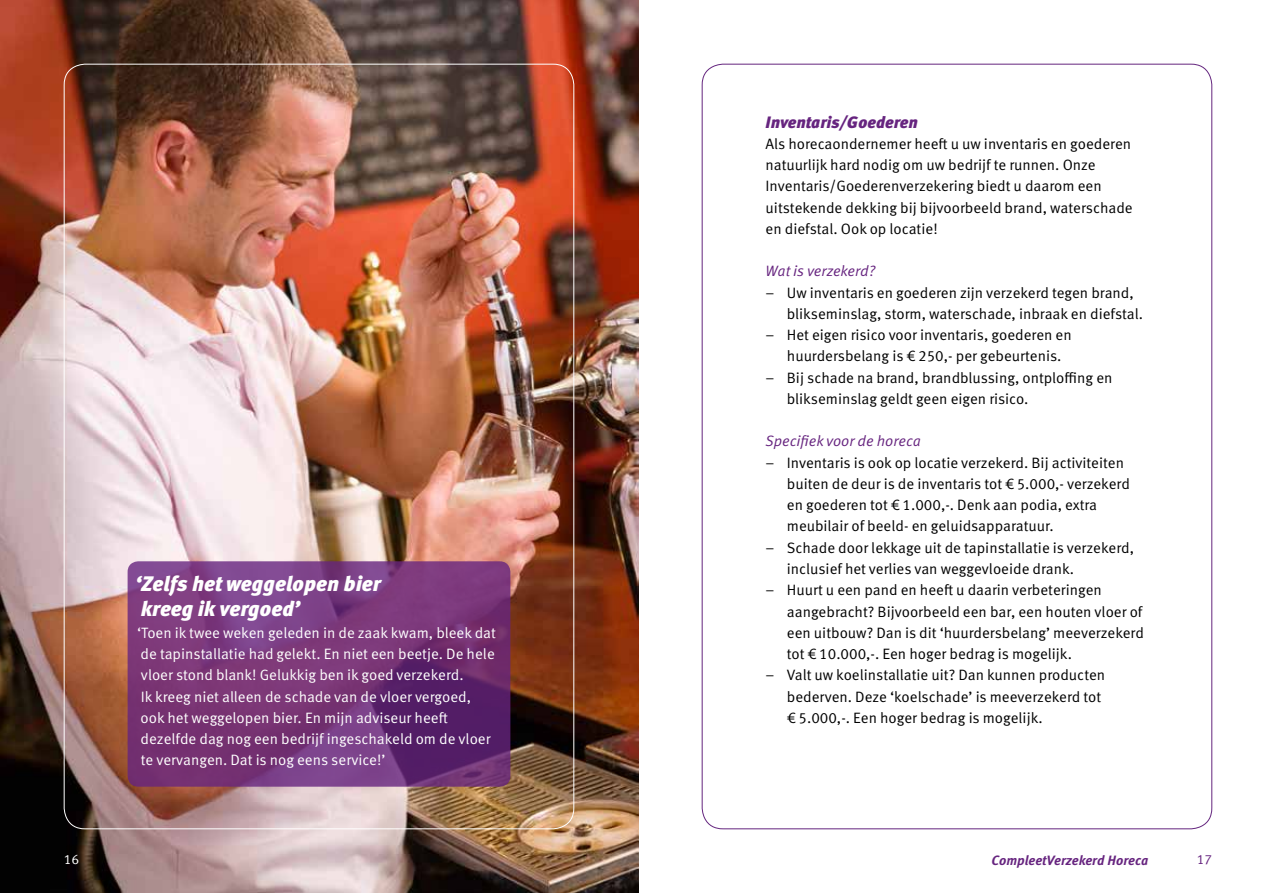
<style>
.page{position:relative;width:1276px;height:893px;background:#fff}
.page>*{position:absolute;margin:0;border:0;box-sizing:border-box;transform-origin:0 0}
.t1{font:italic 900 21px/25.2px "Meta OT";color:#fff}
.t2{font:italic 900 16.5px "Meta OT";letter-spacing:-.005em;color:#66247f}
.t3{font:15px/21.3px "Meta OT Norm";color:#000}
.t4{font:15px/21.3px "Meta OT Norm";color:#fff}
.t5{font:15px "Meta OT Norm Ita";color:#66247f}
.t6{font:italic 700 13.5px "Meta OT";letter-spacing:-.005em;color:#66247f}
.t7{font:13.5px "Meta OT Norm";color:#fff}
.t8{font:13.5px "Meta OT Norm";color:#66247f}
</style>
<div class="page">
<img style="left:0;top:0;width:638px;height:893px">
<svg style="left:701px;top:63px;width:511px;height:767px"></svg>
<img style="left:63px;top:63px;width:511px;height:767px">
<h1 class="t1" style="left:135px;top:572px;width:247px">‘Zelfs het weggelopen bier kreeg ik vergoed’</h1>
<p class="t4" style="left:137px;top:622px;width:360px">‘Toen ik twee weken geleden in de zaak kwam, bleek dat de tapinstallatie had gelekt. En niet een beetje. De hele vloer stond blank! Gelukkig ben ik goed verzekerd.<br>Ik kreeg niet alleen de schade van de vloer vergoed,<br>ook het weggelopen bier. En mijn adviseur heeft dezelfde dag nog een bedrijf ingeschakeld om de vloer te vervangen. Dat is nog eens service!’</p>
<p class="t2" style="left:765px;top:112px;width:154px">Inventaris/Goederen</p>
<p class="t3" style="left:765px;top:133px;width:369px">Als horecaondernemer heeft u uw inventaris en goederen natuurlijk hard nodig om uw bedrijf te runnen. Onze Inventaris/Goederenverzekering biedt u daarom een uitstekende dekking bij bijvoorbeeld brand, waterschade en diefstal. Ook op locatie!</p>
<p class="t5" style="left:765px;top:262px;width:111px">Wat is verzekerd?</p>
<p class="t3" style="left:787px;top:282px;width:358px;text-indent:-21px">– Uw inventaris en goederen zijn verzekerd tegen brand, blikseminslag, storm, waterschade, inbraak en diefstal.</p>
<p class="t3" style="left:787px;top:324px;width:286px;text-indent:-21px">– Het eigen risico voor inventaris, goederen en huurdersbelang is € 250,- per gebeurtenis.</p>
<p class="t3" style="left:787px;top:367px;width:327px;text-indent:-21px">– Bij schade na brand, brandblussing, ontploffing en blikseminslag geldt geen eigen risico.</p>
<p class="t5" style="left:765px;top:432px;width:157px">Specifiek voor de horeca</p>
<p class="t3" style="left:787px;top:452px;width:344px;text-indent:-21px">– Inventaris is ook op locatie verzekerd. Bij activiteiten buiten de deur is de inventaris tot € 5.000,- verzekerd en goederen tot € 1.000,-. Denk aan podia, extra meubilair of beeld- en geluidsapparatuur.</p>
<p class="t3" style="left:787px;top:537px;width:349px;text-indent:-21px">– Schade door lekkage uit de tapinstallatie is verzekerd, inclusief het verlies van weggevloeide drank.</p>
<p class="t3" style="left:787px;top:580px;width:359px;text-indent:-21px">– Huurt u een pand en heeft u daarin verbeteringen aangebracht? Bijvoorbeeld een bar, een houten vloer of een uitbouw? Dan is dit ‘huurdersbelang’ meeverzekerd tot € 10.000,-. Een hoger bedrag is mogelijk.</p>
<p class="t3" style="left:787px;top:665px;width:320px;text-indent:-21px">– Valt uw koelinstallatie uit? Dan kunnen producten bederven. Deze ‘koelschade’ is meeverzekerd tot € 5.000,-. Een hoger bedrag is mogelijk.</p>
<p class="t7" style="left:64px;top:852px;width:17px">16</p>
<p class="t6" style="left:991px;top:852px;width:158px">CompleetVerzekerd Horeca</p>
<p class="t8" style="left:1196px;top:852px;width:17px">17</p>
</div>
